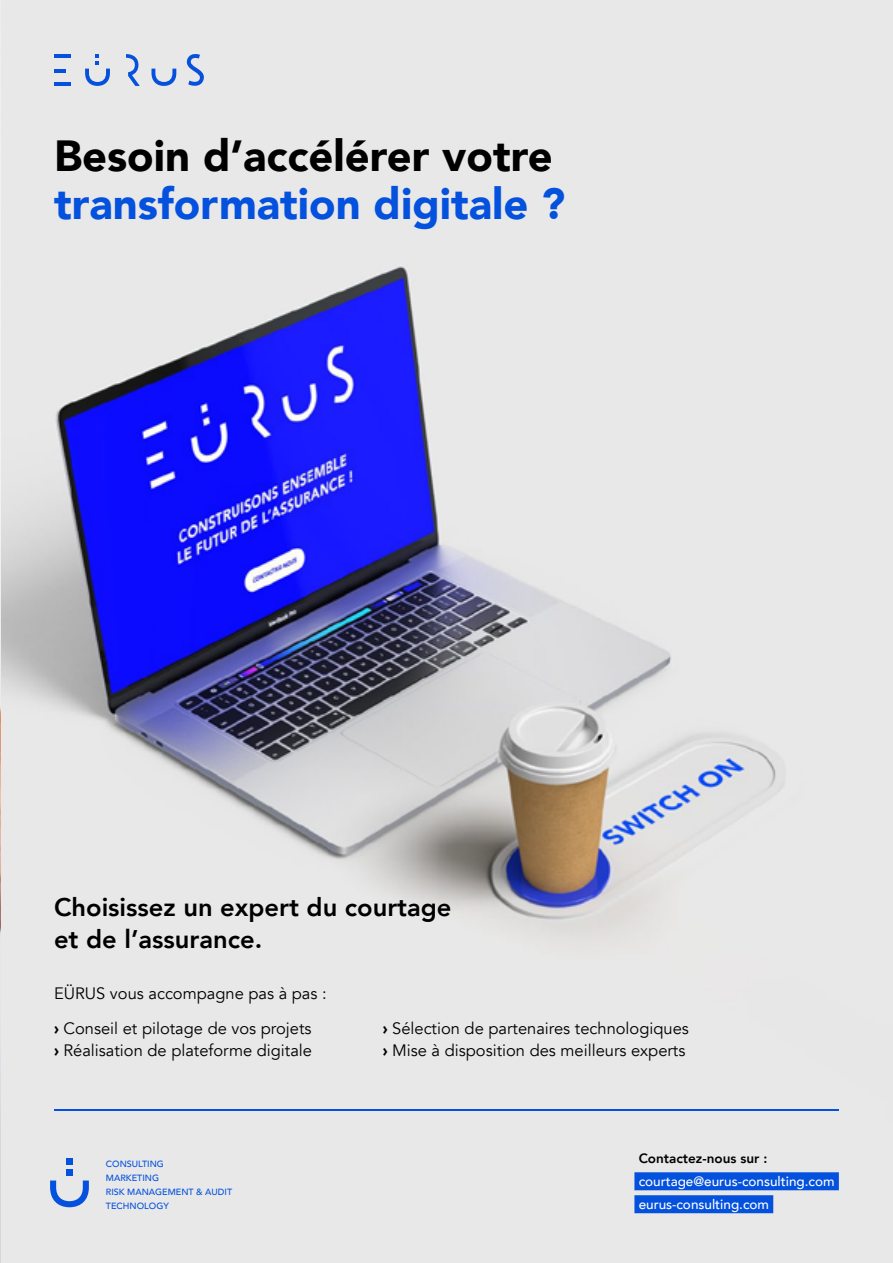
<style>
.page{position:relative;width:893px;height:1263px;background:#fff}
.page>*{position:absolute;margin:0;border:0;box-sizing:border-box;transform-origin:0 0}
.t1{font:900 43.5px "Avenir";color:#0451de}
.t2{font:900 43.5px "Avenir";color:#000}
.t3{font:800 25.5px/32.7px "Avenir";color:#000}
.t4{font:16.5px/22.5px "Avenir";color:#000}
.t5{font:500 13.5px/23px "Avenir";color:#fff}
.t6{font:800 13.5px "Avenir";color:#000}
.t7{font:500 9px/14px "Avenir";color:#0451de}
.s1{font-weight:900}
</style>
<div class="page">
<img style="left:1px;top:0;width:892px;height:1263px">
<div style="left:634px;top:1172px;width:205px;height:18px;background:#0451de"></div>
<div style="left:634px;top:1195px;width:139px;height:18px;background:#0451de"></div>
<svg style="left:126px;top:54px;width:14px;height:32px"></svg>
<svg style="left:186px;top:53px;width:19px;height:33px"></svg>
<hr style="left:54px;top:54px;width:16px;height:4px;background:#0451de">
<hr style="left:54px;top:82px;width:16px;height:4px;background:#0451de">
<hr style="left:54px;top:69px;width:11px;height:4px;background:#0451de">
<svg style="left:151px;top:69px;width:25px;height:17px"></svg>
<svg style="left:85px;top:54px;width:25px;height:32px"></svg>
<svg style="left:50px;top:1158px;width:39px;height:49px;background:#abc0e5"></svg>
<hr style="left:54px;top:1110px;width:785px;height:1px;background:#0451de">
<img style="left:0;top:0;width:1px;height:1263px">
<h1 class="t2" style="left:54px;top:119px;width:500px">Besoin d’accélérer votre</h1>
<h1 class="t1" style="left:54px;top:167px;width:513px">transformation digitale ?</h1>
<h2 class="t3" style="left:54px;top:890px;width:399px">Choisissez un expert du courtage et de l’assurance.</h2>
<p class="t4" style="left:54px;top:983px;width:274px">EÜRUS vous accompagne pas à pas :</p>
<p class="t4" style="left:54px;top:1017px;width:260px"><span class="s1">›</span> Conseil et pilotage de vos projets <span class="s1">›</span> Réalisation de plateforme digitale</p>
<p class="t7" style="left:106px;top:1156px;width:128px">CONSULTING<br>MARKETING<br>RISK MANAGEMENT &amp; AUDIT<br>TECHNOLOGY</p>
<p class="t4" style="left:383px;top:1017px;width:308px"><span class="s1">›</span> Sélection de partenaires technologiques <span class="s1">›</span> Mise à disposition des meilleurs experts</p>
<p class="t6" style="left:639px;top:1148px;width:130px">Contactez-nous sur :</p>
<p class="t5" style="left:639px;top:1169px;width:197px">courtage@eurus-consulting.com eurus-consulting.com</p>
</div>
